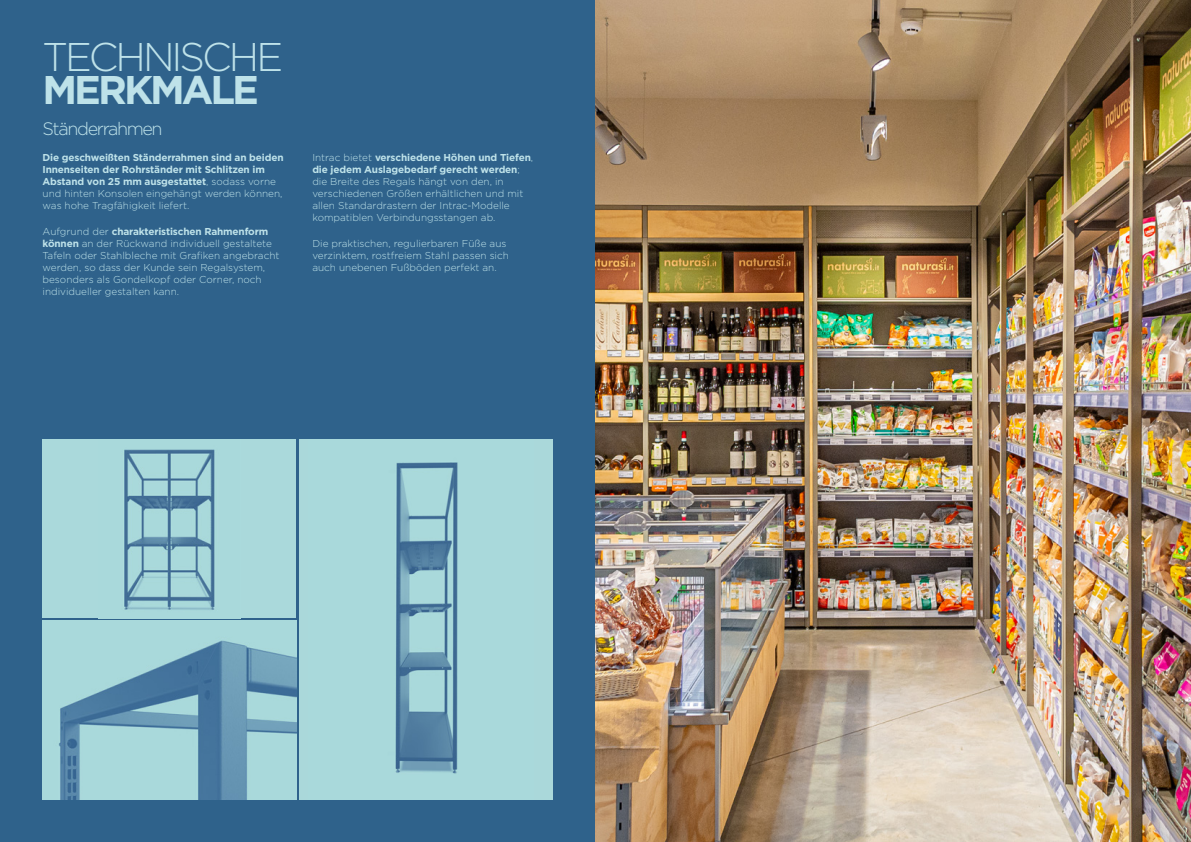
<style>
.page{position:relative;width:1191px;height:842px;background:#fff}
.page>*{position:absolute;margin:0;border:0;box-sizing:border-box;transform-origin:0 0}
.t1{font:300 40px "Gotham";letter-spacing:-.075em;color:#bee2e9}
.t2{font:700 40px "Gotham";letter-spacing:-.075em;color:#bee2e9}
.t3{font:300 18px "Gotham";letter-spacing:-.075em;color:#bee2e9}
.t4{font:300 10px/12px "Gotham";color:#bee2e9}
.t5{font:700 10px/12px "Gotham";letter-spacing:-.015em;color:#bee2e9}
.s1{font-weight:300}
.s2{font-weight:700}
</style>
<div class="page">
<div style="left:0;top:0;width:595px;height:842px;background:#2f628b"></div>
<div style="left:299px;top:439px;width:254px;height:360px;background:#aad8da"></div>
<img style="left:395px;top:462px;width:63px;height:312px">
<div style="left:43px;top:439px;width:253px;height:179px;background:#aad9db"></div>
<img style="left:124px;top:449px;width:91px;height:161px">
<img style="left:43px;top:621px;width:253px;height:178px">
<img style="left:595px;top:0;width:596px;height:842px">
<h1 class="t1" style="left:43px;top:32px;width:242px">TECHNISCHE</h1>
<h1 class="t2" style="left:43px;top:63px;width:218px">MERKMALE</h1>
<h2 class="t3" style="left:43px;top:117px;width:122px">Ständerrahmen</h2>
<p class="t5" style="left:43px;top:151px;width:242px">Die geschweißten Ständerrahmen sind an beiden Innenseiten der Rohrständer mit Schlitzen im Abstand von 25 mm ausgestattet<span class="s1">, sodass vorne und hinten Konsolen eingehängt werden können, was hohe Tragfähigkeit liefert.</span></p>
<p class="t4" style="left:43px;top:225px;width:238px">Aufgrund der <span class="s2">charakteristischen Rahmenform können</span> an der Rückwand individuell gestaltete Tafeln oder Stahlbleche mit Grafiken angebracht werden, so dass der Kunde sein Regalsystem, besonders als Gondelkopf oder Corner, noch individueller gestalten kann.</p>
<p class="t4" style="left:312px;top:151px;width:222px">Intrac bietet <span class="s2">verschiedene Höhen und Tiefen</span>, <span class="s2">die jedem Auslagebedarf gerecht werden</span>; die Breite des Regals hängt von den, in verschiedenen Größen erhältlichen und mit allen Standardrastern der Intrac-Modelle kompatiblen Verbindungsstangen ab.</p>
<p class="t4" style="left:312px;top:237px;width:198px">Die praktischen, regulierbaren Füße aus verzinktem, rostfreiem Stahl passen sich auch unebenen Fußböden perfekt an.</p>
</div>
